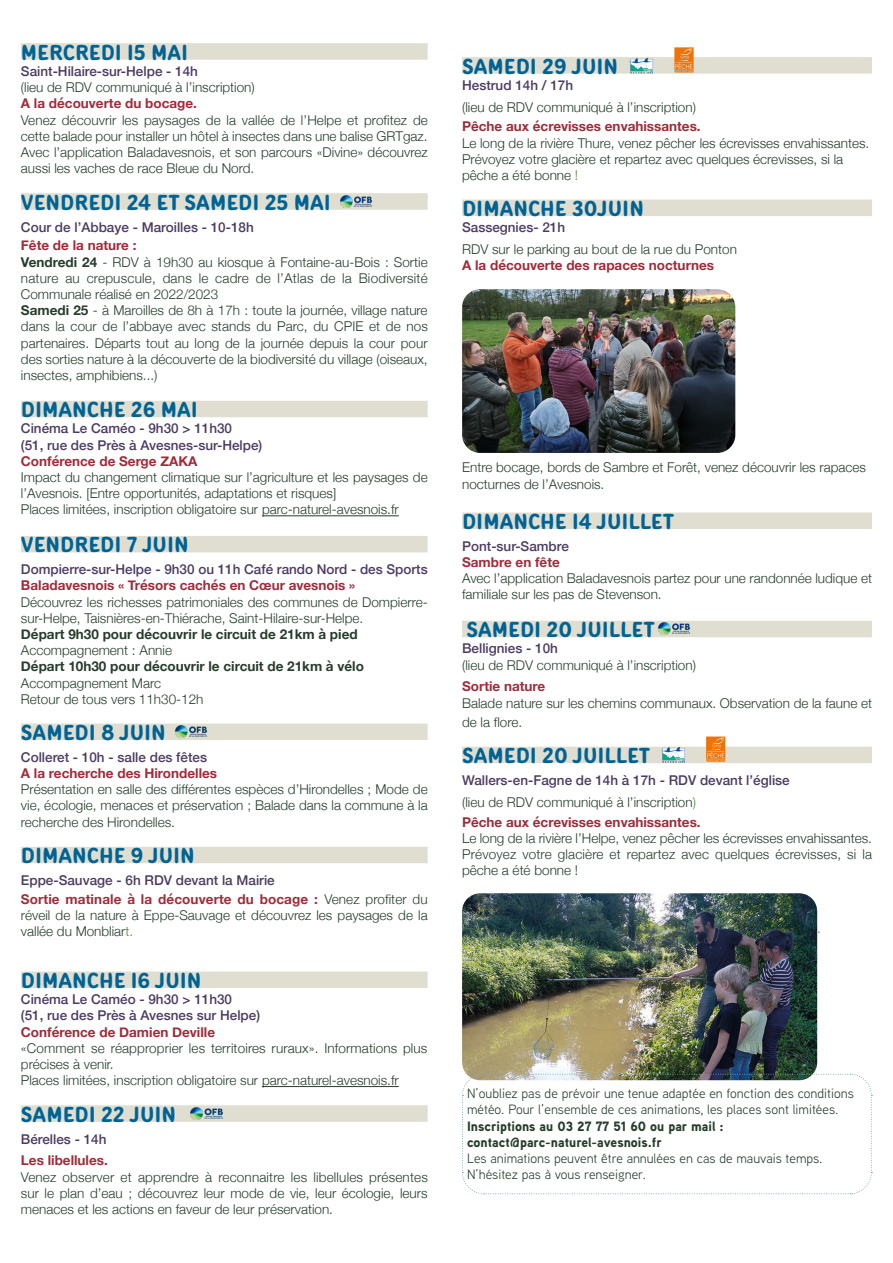
<style>
.page{position:relative;width:893px;height:1263px;background:#fff}
.page>*{position:absolute;margin:0;border:0;box-sizing:border-box;transform-origin:0 0}
.t1{font:condensed 21px "Pinecone MVB";color:#006394}
.t2{font:300 13.5px/16.2px "Helvetica Neue";color:#263d2c}
.t3{font:500 13.5px/16.2px "Helvetica Neue";color:#4c3b62}
.t4{font:700 13.5px/18.9px "Helvetica Neue";color:#9f2c3b}
.t5{font:13.5px/16.2px "Aaux Next";color:#263d2c}
.t6{font:700 13.5px "Helvetica Neue";color:#263d2c}
.t7{font:900 13.5px/16.2px "Aaux Next";color:#263d2c}
.t8{font:300 13.5px "Helvetica Neue";color:#548135}
.s1{font-weight:700;color:#9f2c3b}
.s2{font-weight:700}
.s3{font-weight:500;color:#4c3b62}
.s4{font-weight:300;color:#263d2c}
.s5{color:#548135}
.s6{font-weight:300;color:#548135}
</style>
<div class="page">
<div style="left:21px;top:43px;width:407px;height:17px;background:#e0ded0"></div>
<div style="left:21px;top:193px;width:407px;height:17px;background:#e0ded0"></div>
<div style="left:21px;top:401px;width:407px;height:16px;background:#e0ded0"></div>
<hr style="left:262px;top:515px;width:137px;height:1px;background:#263d2c">
<div style="left:21px;top:536px;width:407px;height:16px;background:#e0ded0"></div>
<div style="left:21px;top:723px;width:407px;height:17px;background:#e0ded0"></div>
<div style="left:21px;top:847px;width:407px;height:16px;background:#e0ded0"></div>
<div style="left:21px;top:971px;width:407px;height:17px;background:#e0ded0"></div>
<hr style="left:262px;top:1086px;width:137px;height:1px;background:#263d2c">
<div style="left:21px;top:1105px;width:407px;height:17px;background:#e0ded0"></div>
<img style="left:337px;top:195px;width:37px;height:15px">
<img style="left:172px;top:723px;width:37px;height:15px">
<img style="left:188px;top:1105px;width:37px;height:15px">
<div style="left:462px;top:57px;width:410px;height:17px;background:#e0ded0"></div>
<div style="left:462px;top:200px;width:410px;height:16px;background:#e0ded0"></div>
<div style="left:462px;top:512px;width:410px;height:17px;background:#e0ded0"></div>
<div style="left:462px;top:621px;width:410px;height:16px;background:#e0ded0"></div>
<div style="left:462px;top:747px;width:410px;height:16px;background:#e0ded0"></div>
<img style="left:629px;top:57px;width:25px;height:17px">
<img style="left:674px;top:47px;width:20px;height:26px">
<img style="left:462px;top:289px;width:273px;height:164px">
<img style="left:658px;top:622px;width:32px;height:13px">
<img style="left:661px;top:747px;width:24px;height:16px">
<img style="left:706px;top:736px;width:19px;height:26px">
<img style="left:462px;top:893px;width:355px;height:180px">
<svg style="left:462px;top:1073px;width:410px;height:121px"></svg>
<h1 class="t1" style="left:21px;top:37px;width:169px">MERCREDI 15 MAI</h1>
<p class="t3" style="left:21px;top:62px;width:179px">Saint-Hilaire-sur-Helpe - 14h</p>
<p class="t2" style="left:21px;top:78px;width:235px">(lieu de RDV communiqué à l’inscription)</p>
<p class="t4" style="left:21px;top:94px;width:178px">A la découverte du bocage.</p>
<p class="t2" style="left:21px;top:111px;width:408px;text-align:justify">Venez découvrir les paysages de la vallée de l’Helpe et profitez de cette balade pour installer un hôtel à insectes dans une balise GRTgaz.<br>Avec l’application Baladavesnois, et son parcours «Divine» découvrez aussi les vaches de race Bleue du Nord.</p>
<h1 class="t1" style="left:21px;top:187px;width:311px">VENDREDI 24 ET SAMEDI 25 MAI</h1>
<p class="t3" style="left:21px;top:218px;width:234px">Cour de l’Abbaye - Maroilles - 10-18h</p>
<p class="t2" style="left:21px;top:237px;width:408px"><span class="s1">Fête de la nature :<br></span><span class="s2">Vendredi 24</span> - RDV à 19h30 au kiosque à Fontaine-au-Bois : Sortie nature au crepuscule, dans le cadre de l’Atlas de la Biodiversité Communale réalisé en 2022/2023<br><span class="s2">Samedi 25</span> - à Maroilles de 8h à 17h : toute la journée, village nature dans la cour de l’abbaye avec stands du Parc, du CPIE et de nos partenaires. Départs tout au long de la journée depuis la cour pour des sorties nature à la découverte de la biodiversité du village (oiseaux, insectes, amphibiens...)</p>
<h1 class="t1" style="left:21px;top:394px;width:178px">DIMANCHE 26 MAI</h1>
<p class="t3" style="left:21px;top:419px;width:243px">Cinéma Le Caméo - 9h30 &gt; 11h30<br>(51, rue des Près à Avesnes-sur-Helpe)</p>
<p class="t4" style="left:21px;top:452px;width:178px">Conférence de Serge ZAKA</p>
<p class="t2" style="left:21px;top:468px;width:408px">Impact du changement climatique sur l’agriculture et les paysages de l’Avesnois. [Entre opportunités, adaptations et risques]<br>Places limitées, inscription obligatoire sur parc-naturel-avesnois.fr</p>
<h1 class="t1" style="left:21px;top:529px;width:169px">VENDREDI 7 JUIN</h1>
<p class="t3" style="left:21px;top:560px;width:408px">Dompierre-sur-Helpe - 9h30 ou 11h Café rando Nord - des Sports</p>
<p class="t4" style="left:21px;top:576px;width:336px">Baladavesnois « Trésors cachés en Cœur avesnois »</p>
<p class="t2" style="left:21px;top:593px;width:408px">Découvrez les richesses patrimoniales des communes de Dompierre&shy;sur-Helpe, Taisnières-en-Thiérache, Saint-Hilaire-sur-Helpe.</p>
<p class="t6" style="left:21px;top:624px;width:338px">Départ 9h30 pour découvrir le circuit de 21km à pied</p>
<p class="t2" style="left:21px;top:641px;width:153px">Accompagnement : Annie</p>
<p class="t6" style="left:21px;top:656px;width:345px">Départ 10h30 pour découvrir le circuit de 21km à vélo</p>
<p class="t2" style="left:21px;top:674px;width:184px">Accompagnement Marc<br>Retour de tous vers 11h30-12h</p>
<h1 class="t1" style="left:21px;top:717px;width:146px">SAMEDI 8 JUIN</h1>
<p class="t3" style="left:21px;top:748px;width:188px">Colleret - 10h - salle des fêtes</p>
<p class="t4" style="left:21px;top:764px;width:198px">A la recherche des Hirondelles</p>
<p class="t2" style="left:21px;top:780px;width:408px;text-align:justify">Présentation en salle des différentes espèces d’Hirondelles ; Mode de vie, écologie, menaces et préservation ; Balade dans la commune à la recherche des Hirondelles.</p>
<h1 class="t1" style="left:21px;top:840px;width:175px">DIMANCHE 9 JUIN</h1>
<p class="t4" style="left:21px;top:871px;width:408px"><span class="s3">Eppe-Sauvage - 6h RDV devant la Mairie<br></span>Sortie matinale à la découverte du bocage : <span class="s4">Venez profiter du</span></p>
<p class="t2" style="left:21px;top:906px;width:408px">réveil de la nature à Eppe-Sauvage et découvrez les paysages de la vallée du Monbliar<span class="s5">t.</span></p>
<h1 class="t1" style="left:21px;top:965px;width:182px">DIMANCHE 16 JUIN</h1>
<p class="t3" style="left:21px;top:990px;width:241px">Cinéma Le Caméo - 9h30 &gt; 11h30<br>(51, rue des Près à Avesnes sur Helpe)</p>
<p class="t4" style="left:21px;top:1023px;width:196px">Conférence de Damien Deville</p>
<p class="t2" style="left:21px;top:1039px;width:408px">«Comment se réapproprier les territoires ruraux». Informations plus précises à venir.<br>Places limitées, inscription obligatoire sur parc-naturel-avesnois.fr</p>
<h1 class="t1" style="left:21px;top:1098px;width:157px">SAMEDI 22 JUIN</h1>
<p class="t3" style="left:21px;top:1129px;width:87px">Bérelles - 14h</p>
<p class="t4" style="left:21px;top:1151px;width:88px">Les libellules.</p>
<p class="t2" style="left:21px;top:1168px;width:408px;text-align:justify">Venez observer et apprendre à reconnaitre les libellules présentes sur le plan d’eau ; découvrez leur mode de vie, leur écologie, leurs menaces et les actions en faveur de leur préservation.</p>
<h1 class="t1" style="left:462px;top:50px;width:158px">SAMEDI 29 JUIN</h1>
<p class="t3" style="left:462px;top:76px;width:113px">Hestrud 14h / 17h</p>
<p class="t2" style="left:462px;top:98px;width:235px">(lieu de RDV communiqué à l’inscription)</p>
<p class="t4" style="left:462px;top:118px;width:240px">Pêche aux écrevisses envahissantes.</p>
<p class="t2" style="left:462px;top:134px;width:409px">Le long de la rivière Thure, venez pêcher les écrevisses envahissantes.<br>Prévoyez votre glacière et repartez avec quelques écrevisses, si la pêche a été bonne <span class="s5">!</span></p>
<h1 class="t1" style="left:462px;top:193px;width:183px">DIMANCHE 30JUIN</h1>
<p class="t3" style="left:462px;top:218px;width:105px">Sassegnies- 21h</p>
<p class="t2" style="left:462px;top:240px;width:276px">RDV sur le parking au bout de la rue du Ponton</p>
<p class="t4" style="left:462px;top:256px;width:254px">A la découverte des rapaces nocturnes</p>
<p class="t2" style="left:462px;top:458px;width:405px">Entre bocage, bords de Sambre et Forêt, venez découvrir les rapaces nocturnes de l’Avesnois.</p>
<h1 class="t1" style="left:462px;top:506px;width:214px">DIMANCHE 14 JUILLET</h1>
<p class="t3" style="left:462px;top:537px;width:108px">Pont-sur-Sambre</p>
<p class="t4" style="left:462px;top:553px;width:99px">Sambre en fête</p>
<p class="t2" style="left:462px;top:569px;width:411px">Avec l’application Baladavesnois partez pour une randonnée ludique et familiale sur les pas de Stevenson.</p>
<h1 class="t1" style="left:466px;top:614px;width:190px">SAMEDI 20 JUILLET</h1>
<p class="t3" style="left:462px;top:639px;width:97px">Bellignies - 10h</p>
<p class="t2" style="left:462px;top:656px;width:235px">(lieu de RDV communiqué à l’inscription)</p>
<p class="t4" style="left:462px;top:677px;width:85px">Sortie nature</p>
<p class="t2" style="left:462px;top:692px;width:411px;line-height:18.9px">Balade nature sur les chemins communaux. Observation de la faune et de la flore.</p>
<h1 class="t1" style="left:462px;top:740px;width:190px">SAMEDI 20 JUILLET</h1>
<p class="t3" style="left:462px;top:768px;width:329px;line-height:21.8px">Wallers-en-Fagne de 14h à 17h - RDV devant l’église <span class="s4">(lieu de RDV communiqué à l’inscription</span><span class="s6">)</span></p>
<p class="t4" style="left:462px;top:813px;width:240px">Pêche aux écrevisses envahissantes.</p>
<p class="t2" style="left:462px;top:829px;width:411px;text-align:justify">Le long de la rivière l’Helpe, venez pêcher les écrevisses envahissantes.<br>Prévoyez votre glacière et repartez avec quelques écrevisses, si la pêche a été bonne !</p>
<p class="t8" style="left:817px;top:918px;width:5px">.</p>
<p class="t5" style="left:467px;top:1085px;width:388px">N’oubliez pas de prévoir une tenue adaptée en fonction des conditions météo. Pour l’ensemble de ces animations, les places sont limitées.</p>
<p class="t7" style="left:467px;top:1117px;width:258px">Inscriptions au 03 27 77 51 60 ou par mail : contact@parc-naturel-avesnois.fr</p>
<p class="t5" style="left:467px;top:1150px;width:357px">Les animations peuvent être annulées en cas de mauvais temps.<br>N’hésitez pas à vous renseigner.</p>
</div>
